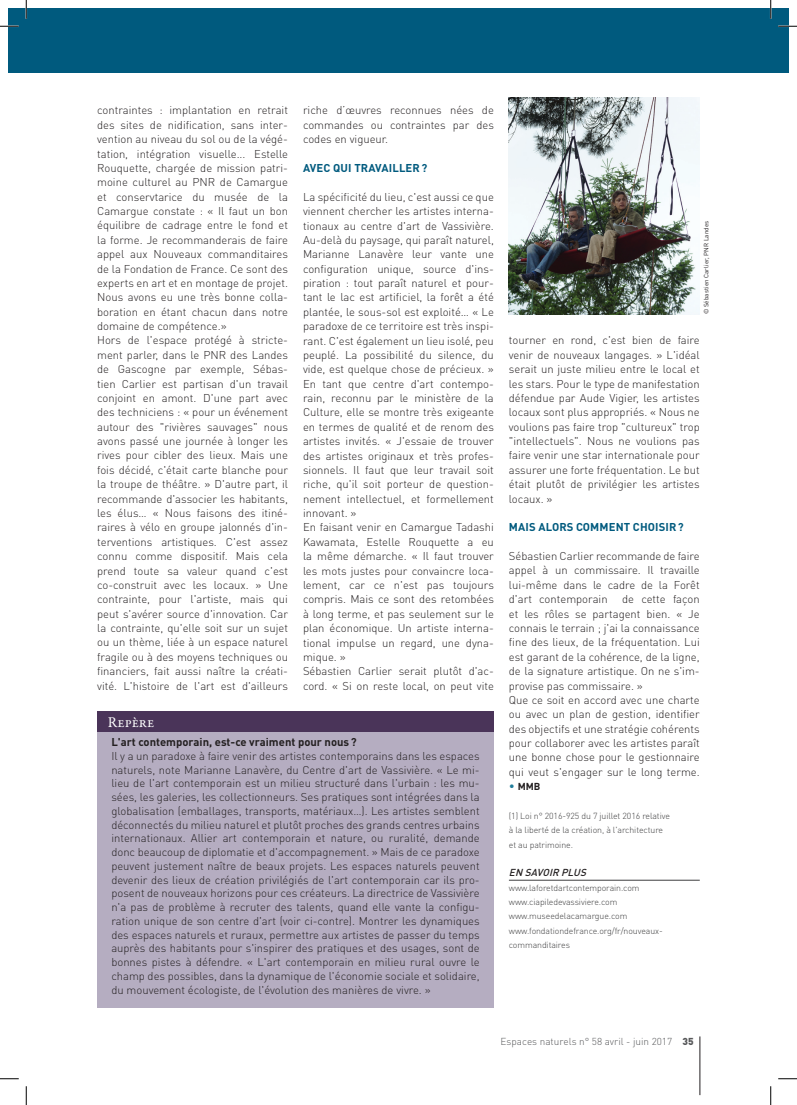
<style>
.page{position:relative;width:797px;height:1105px;background:#fff}
.page>*{position:absolute;margin:0;border:0;box-sizing:border-box;transform-origin:0 0}
.t1{font:15px "Garamond Premr Pro";color:#fff}
.t2{font:300 11.25px/14.4px "DIN Pro";color:#231f20;text-align:justify}
.t3{font:700 11.25px "DIN Pro";letter-spacing:.01em;color:#005a7e}
.t4{font:700 11.25px "DIN Pro";color:#231f20}
.t5{font:300 10px "DIN Pro";color:#57585a}
.t6{font:italic 500 10px "DIN Pro";color:#231f20}
.t7{font:700 10px "DIN Pro";color:#231f20}
.t8{font:300 8.75px/14.4px "DIN Pro";letter-spacing:-.01em;color:#3e3e3f}
.t9{font:6.25px "DIN Pro";letter-spacing:.01em;color:#231f20}
.s1{font-weight:300;font-size:11.25px;color:#217d9b}
.s2{font-weight:900}
</style>
<div class="page">
<hr style="left:699px;top:1036px;width:1px;height:59px;background:#231f20">
<div style="left:9px;top:9px;width:779px;height:64px;background:#005a7e"></div>
<hr style="left:509px;top:880px;width:190px;height:1px;background:#3e3e3f">
<div style="left:97px;top:723px;width:397px;height:285px;background:#b5adc1"></div>
<div style="left:97px;top:711px;width:397px;height:21px;background:#4a3459"></div>
<img style="left:509px;top:97px;width:190px;height:217px">
<svg style="left:0;top:25px;width:19px;height:2px"></svg>
<svg style="left:778px;top:25px;width:19px;height:2px"></svg>
<svg style="left:0;top:1078px;width:19px;height:1px"></svg>
<svg style="left:778px;top:1078px;width:19px;height:1px"></svg>
<svg style="left:25px;top:0;width:2px;height:19px"></svg>
<svg style="left:25px;top:1086px;width:2px;height:19px"></svg>
<svg style="left:770px;top:0;width:1px;height:19px"></svg>
<svg style="left:770px;top:1086px;width:1px;height:19px"></svg>
<p class="t2" style="left:97px;top:103px;width:192px;text-align:left">contraintes : implantation en retrait des sites de nidification, sans inter&shy;vention au niveau du sol ou de la végé&shy;tation, intégration visuelle... Estelle Rouquette, chargée de mission patri&shy;moine culturel au PNR de Camargue et conservtarice du musée de la Camargue constate : « Il faut un bon équilibre de cadrage entre le fond et la forme. Je recommanderais de faire appel aux Nouveaux commanditaires de la Fondation de France. Ce sont des experts en art et en montage de projet.<br>Nous avons eu une très bonne colla&shy;boration en étant chacun dans notre domaine de compétence.»<br>Hors de l'espace protégé à stricte&shy;ment parler, dans le PNR des Landes de Gascogne par exemple, Sébas&shy;tien Carlier est partisan d'un travail conjoint en amont. D'une part avec des techniciens : « pour un événement autour des "rivières sauvages" nous avons passé une journée à longer les rives pour cibler des lieux. Mais une fois décidé, c'était carte blanche pour la troupe de théâtre. » D'autre part, il recommande d'associer les habitants, les élus… « Nous faisons des itiné&shy;raires à vélo en groupe jalonnés d'in&shy;terventions artistiques. C'est assez connu comme dispositif. Mais cela prend toute sa valeur quand c'est co-construit avec les locaux. » Une contrainte, pour l'artiste, mais qui peut s'avérer source d'innovation. Car la contrainte, qu'elle soit sur un sujet ou un thème, liée à un espace naturel fragile ou à des moyens techniques ou financiers, fait aussi naître la créati&shy;vité. L'histoire de l'art est d'ailleurs</p>
<p class="t2" style="left:303px;top:103px;width:192px">riche d’œuvres reconnues nées de commandes ou contraintes par des codes en vigueur.</p>
<p class="t3" style="left:303px;top:160px;width:126px">AVEC QUI TRAVAILLER?</p>
<p class="t2" style="left:303px;top:189px;width:192px;text-align:left">La spécificité du lieu, c'est aussi ce que viennent chercher les artistes interna&shy;tionaux au centre d'art de Vassivière.<br>Au-delà du paysage, qui paraît naturel, Marianne Lanavère leur vante une configuration unique, source d'ins&shy;piration : tout paraît naturel et pour&shy;tant le lac est artificiel, la forêt a été plantée, le sous-sol est exploité… « Le paradoxe de ce territoire est très inspi&shy;rant. C'est également un lieu isolé, peu peuplé. La possibilité du silence, du vide, est quelque chose de précieux. » En tant que centre d'art contempo&shy;rain, reconnu par le ministère de la Culture, elle se montre très exigeante en termes de qualité et de renom des artistes invités. « J'essaie de trouver des artistes originaux et très profes&shy;sionnels. Il faut que leur travail soit riche, qu'il soit porteur de question&shy;nement intellectuel, et formellement innovant. »<br>En faisant venir en Camargue Tadashi Kawamata, Estelle Rouquette a eu la même démarche. « Il faut trouver les mots justes pour convaincre loca&shy;lement, car ce n'est pas toujours compris. Mais ce sont des retombées à long terme, et pas seulement sur le plan économique. Un artiste interna&shy;tional impulse un regard, une dyna&shy;mique. »<br>Sébastien Carlier serait plutôt d'ac&shy;cord. « Si on reste local, on peut vite</p>
<h1 class="t1" style="left:108px;top:713px;width:48px">Repère</h1>
<p class="t4" style="left:111px;top:734px;width:247px">L'art contemporain, est-ce vraiment pour nous?</p>
<p class="t2" style="left:111px;top:748px;width:370px;line-height:13.8px">Il y a un paradoxe à faire venir des artistes contemporains dans les espaces naturels, note Marianne Lanavère, du Centre d'art de Vassivière. « Le mi&shy;lieu de l'art contemporain est un milieu structuré dans l'urbain : les mu&shy;sées, les galeries, les collectionneurs. Ses pratiques sont intégrées dans la globalisation (emballages, transports, matériaux…). Les artistes semblent déconnectés du milieu naturel et plutôt proches des grands centres urbains internationaux. Allier art contemporain et nature, ou ruralité, demande donc beaucoup de diplomatie et d'accompagnement. » Mais de ce paradoxe peuvent justement naître de beaux projets. Les espaces naturels peuvent devenir des lieux de création privilégiés de l'art contemporain car ils pro&shy;posent de nouveaux horizons pour ces créateurs. La directrice de Vassivière n'a pas de problème à recruter des talents, quand elle vante la configu&shy;ration unique de son centre d'art (voir ci-contre). Montrer les dynamiques des espaces naturels et ruraux, permettre aux artistes de passer du temps auprès des habitants pour s'inspirer des pratiques et des usages, sont de bonnes pistes à défendre. « L'art contemporain en milieu rural ouvre le champ des possibles, dans la dynamique de l'économie sociale et solidaire, du mouvement écologiste, de l'évolution des manières de vivre. »</p>
<p class="t9" style="left:701px;top:314px;width:95px;rotate:-90deg">© Sébastien Carlier, PNR Landes</p>
<p class="t2" style="left:509px;top:333px;width:192px">tourner en rond, c'est bien de faire venir de nouveaux langages. » L'idéal serait un juste milieu entre le local et les stars. Pour le type de manifestation défendue par Aude Vigier, les artistes locaux sont plus appropriés. « Nous ne voulions pas faire trop "cultureux" trop "intellectuels". Nous ne voulions pas faire venir une star internationale pour assurer une forte fréquentation. Le but était plutôt de privilégier les artistes locaux. »</p>
<p class="t3" style="left:509px;top:520px;width:176px">MAIS ALORS COMMENT CHOISIR?</p>
<p class="t2" style="left:509px;top:548px;width:192px">Sébastien Carlier recommande de faire appel à un commissaire. Il travaille lui-même dans le cadre de la Forêt d'art contemporain</p>
<p class="t2" style="left:509px;top:591px;width:192px;text-align:left;text-indent:113px">de cette façon et les rôles se partagent bien. « Je connais le terrain ; j'ai la connaissance fine des lieux, de la fréquentation. Lui est garant de la cohérence, de la ligne, de la signature artistique. On ne s'im&shy;provise pas commissaire. »<br>Que ce soit en accord avec une charte ou avec un plan de gestion, identifier des objectifs et une stratégie cohérents pour collaborer avec les artistes paraît une bonne chose pour le gestionnaire qui veut s'engager sur le long terme.</p>
<p class="t7" style="left:509px;top:780px;width:33px"><span class="s1">•</span> MMB</p>
<p class="t8" style="left:509px;top:808px;width:162px">(1) Loi n° 2016-925 du 7 juillet 2016 relative à la liberté de la création, à l'architecture et au patrimoine.</p>
<p class="t6" style="left:509px;top:866px;width:82px">EN SAVOIR PLUS</p>
<p class="t8" style="left:509px;top:880px;width:155px">www.laforetdartcontemporain.com www.ciapiledevassiviere.com www.museedelacamargue.com www.fondationdefrance.org/fr/nouveaux&shy;commanditaires</p>
<p class="t5" style="left:500px;top:1034px;width:194px">Espaces naturels n° 58 avril - juin 2017 <span class="s2">35</span></p>
</div>
